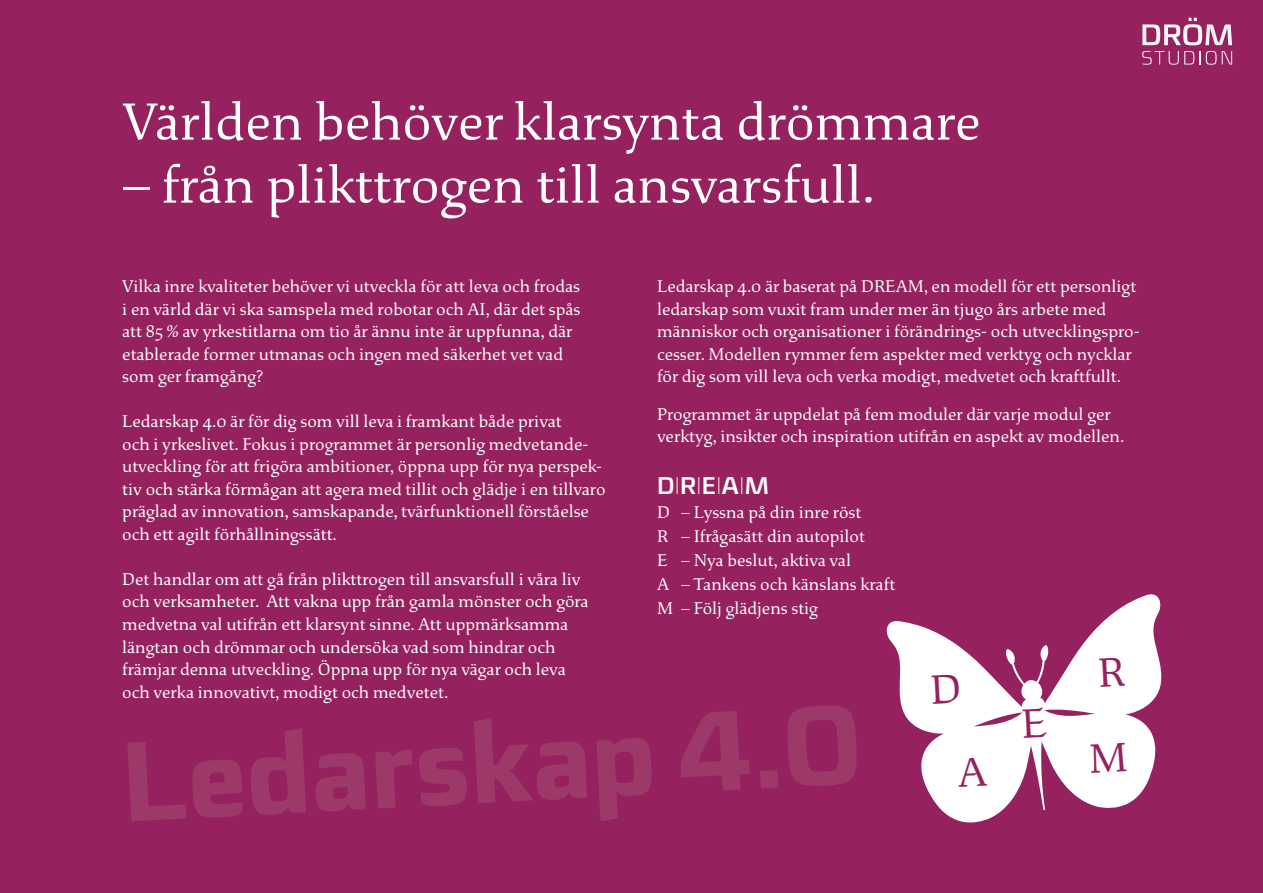
<style>
.page{position:relative;width:1263px;height:893px;background:#96215f}
.page>*{position:absolute;margin:0;border:0;box-sizing:border-box;transform-origin:0 0}
.t1{font:800 112.5px "Sica";color:#9d3969}
.t2{font:55.5px "Study";color:#fff}
.t3{font:700 24px "Sica";color:#fff}
.t4{font:18px/22.5px "Study";color:#fff}
.s1{font-weight:200}
</style>
<div class="page">
<svg style="left:886px;top:594px;width:276px;height:229px;fill:#fff"></svg>
<svg style="left:1142px;top:18px;width:90px;height:27px"></svg>
<svg style="left:1142px;top:51px;width:58px;height:14px"></svg>
<svg style="left:1206px;top:51px;width:10px;height:14px"></svg>
<svg style="left:1222px;top:51px;width:10px;height:14px"></svg>
<svg style="left:932px;top:674px;width:27px;height:30px"></svg>
<svg style="left:1099px;top:657px;width:26px;height:29px"></svg>
<svg style="left:1023px;top:708px;width:24px;height:30px"></svg>
<svg style="left:957px;top:757px;width:30px;height:30px"></svg>
<svg style="left:1090px;top:743px;width:36px;height:30px"></svg>
<h2 class="t2" style="left:122px;top:90px;width:860px">Världen behöver klarsynta drömmare</h2>
<h2 class="t2" style="left:122px;top:153px;width:754px">– från plikttrogen till ansvarsfull.</h2>
<p class="t4" style="left:122px;top:276px;width:460px">Vilka inre kvaliteter behöver vi utveckla för att leva och frodas i en värld där vi ska samspela med robotar och AI, där det spås att 85 % av yrkestitlarna om tio år ännu inte är uppfunna, där etablerade former utmanas och ingen med säkerhet vet vad som ger framgång?</p>
<p class="t4" style="left:122px;top:411px;width:485px">Ledarskap 4.0 är för dig som vill leva i framkant både privat<br>och i yrkeslivet. Fokus i programmet är personlig medvetande&shy;utveckling för att frigöra ambitioner, öppna upp för nya perspek&shy;tiv och stärka förmågan att agera med tillit och glädje i en tillvaro präglad av innovation, samskapande, tvärfunktionell förståelse och ett agilt förhållningssätt.</p>
<p class="t4" style="left:122px;top:568px;width:468px">Det handlar om att gå från plikttrogen till ansvarsfull i våra liv och verksamheter. Att vakna upp från gamla mönster och göra medvetna val utifrån ett klarsynt sinne. Att uppmärksamma längtan och drömmar och undersöka vad som hindrar och främjar denna utveckling. Öppna upp för nya vägar och leva och verka innovativt, modigt och medvetet.</p>
<p class="t4" style="left:657px;top:276px;width:484px">Ledarskap 4.0 är baserat på DREAM, en modell för ett personligt ledarskap som vuxit fram under mer än tjugo års arbete med människor och organisationer i förändrings- och utvecklingspro&shy;cesser. Modellen rymmer fem aspekter med verktyg och nycklar för dig som vill leva och verka modigt, medvetet och kraftfullt.</p>
<p class="t4" style="left:657px;top:403px;width:469px">Programmet är uppdelat på fem moduler där varje modul ger verktyg, insikter och inspiration utifrån en aspekt av modellen.</p>
<h3 class="t3" style="left:657px;top:468px;width:114px">D<span class="s1">I</span>R<span class="s1">I</span>E<span class="s1">I</span>A<span class="s1">I</span>M</h3>
<p class="t4" style="left:657px;top:500px;width:240px;line-height:24px">D – Lyssna på din inre röst<br>R – Ifrågasätt din autopilot<br>E – Nya beslut, aktiva val<br>A – Tankens och känslans kraft<br>M – Följ glädjens stig</p>
<h1 class="t1" style="left:117px;top:698px;width:742px;rotate:-3deg">Ledarskap 4.0</h1>
</div>
